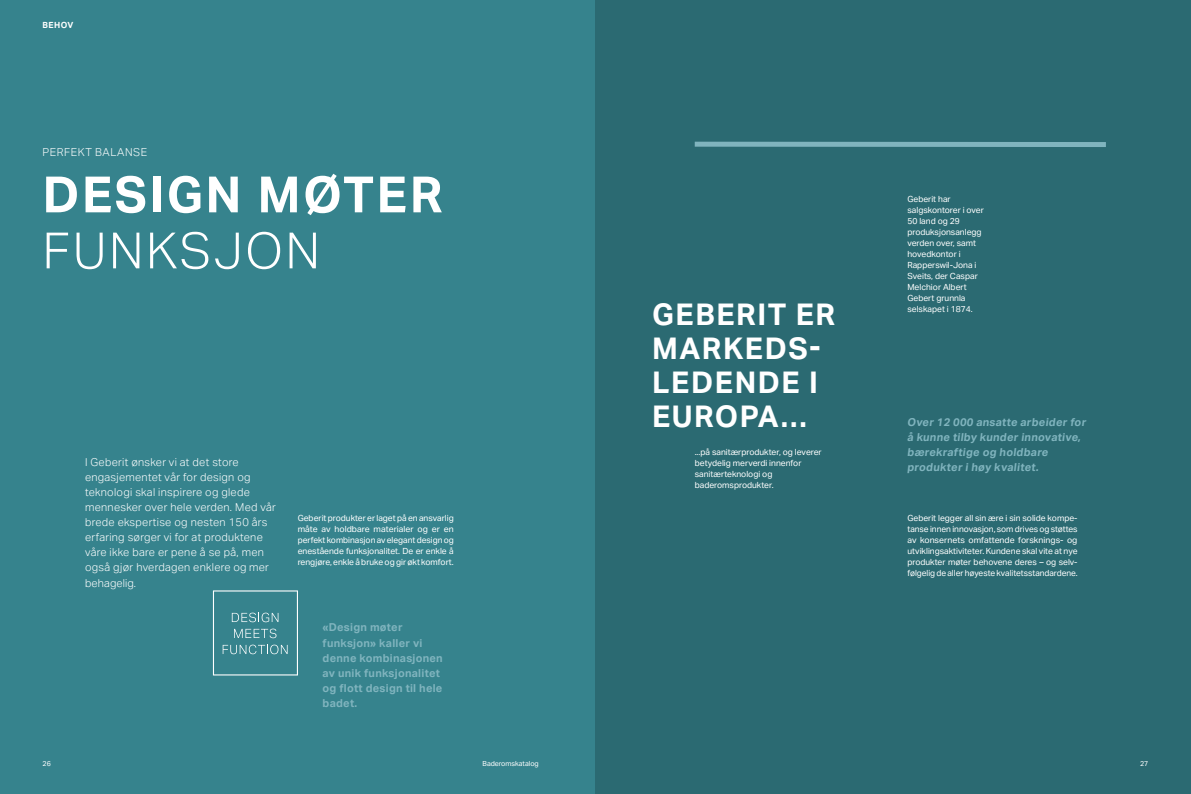
<style>
.page{position:relative;width:1191px;height:794px;background:#fff}
.page>*{position:absolute;margin:0;border:0;box-sizing:border-box;transform-origin:0 0}
.t1{font:700 50px "Aktiv Grotesk Geberit";letter-spacing:.05em;color:#fff}
.t2{font:300 50px "Aktiv Grotesk Geberit";letter-spacing:.05em;color:#fff}
.t3{font:700 30px/34px "Aktiv Grotesk Geberit";letter-spacing:.05em;color:#fff}
.t4{font:300 11px/15px "Aktiv Grotesk Geberit";letter-spacing:.025em;color:#fff}
.t5{font:700 11px/15px "Aktiv Grotesk Geberit";letter-spacing:.025em;color:#80b4be}
.t6{font:300 11px "Aktiv Grotesk Geberit";letter-spacing:.05em;color:#fff}
.t7{font:8.5px/11px "Aktiv Grotesk Geberit";color:#fff;text-align:justify}
.t8{font:700 8.5px "Aktiv Grotesk Geberit";letter-spacing:.05em;color:#fff}
.t9{font:7px "Aktiv Grotesk Geberit";color:#fff}
</style>
<div class="page">
<div style="left:0;top:0;width:595px;height:794px;background:#36838d"></div>
<div style="left:595px;top:0;width:596px;height:794px;background:#2b6a72"></div>
<svg style="left:694px;top:141px;width:412px;height:6px;background:#71a7b1"></svg>
<svg style="left:213px;top:590px;width:85px;height:85px"></svg>
<p class="t8" style="left:43px;top:20px;width:32px">BEHOV</p>
<p class="t6" style="left:43px;top:146px;width:106px">PERFEKT BALANSE</p>
<h1 class="t1" style="left:43px;top:164px;width:401px">DESIGN MØTER</h1>
<h1 class="t2" style="left:43px;top:222px;width:279px">FUNKSJON</h1>
<p class="t4" style="left:85px;top:455px;width:192px">I Geberit ønsker vi at det store engasjementet vår for design og teknologi skal inspirere og glede mennesker over hele verden. Med vår brede ekspertise og nesten 150 års erfaring sørger vi for at produktene våre ikke bare er pene å se på, men også gjør hverdagen enklere og mer behagelig.</p>
<p class="t7" style="left:298px;top:513px;width:158px">Geberit produkter er laget på en ansvarlig måte av holdbare materialer og er en perfekt kombinasjon av elegant design og enestående funksjonalitet. De er enkle å rengjøre, enkle å bruke og gir økt komfort.</p>
<p class="t5" style="left:322px;top:620px;width:122px">«Design møter funksjon» kaller vi denne kombinasjonen av unik funksjonalitet og flott design til hele badet.</p>
<h2 class="t3" style="left:652px;top:296px;width:184px">GEBERIT ER<br>MARKEDS-<br>LEDENDE I<br>EUROPA...</h2>
<p class="t7" style="left:694px;top:447px;width:128px;text-align:left">...på sanitærprodukter, og leverer betydelig merverdi innenfor sanitærteknologi og baderomsprodukter.</p>
<p class="t7" style="left:907px;top:194px;width:78px;text-align:left">Geberit har salgskontorer i over<br>50 land og 29 produksjonsanlegg verden over, samt hovedkontor i<br>Rapperswil-Jona i<br>Sveits, der Caspar<br>Melchior Albert<br>Gebert grunnla selskapet i 1874.</p>
<p class="t5" style="left:907px;top:414px;width:182px">Over 12 000 ansatte arbeider for å kunne tilby kunder innovative, bærekraftige og holdbare produkter i høy kvalitet.</p>
<p class="t7" style="left:907px;top:513px;width:172px">Geberit legger all sin ære i sin solide kompe&shy;tanse innen innovasjon, som drives og støttes av konsernets omfattende forsknings- og utviklingsaktiviteter. Kundene skal vite at nye produkter møter behovene deres – og selv&shy;følgelig de aller høyeste kvalitetsstandardene.</p>
<p class="t9" style="left:43px;top:759px;width:10px">26</p>
<p class="t9" style="left:482px;top:759px;width:58px">Baderomskatalog</p>
<p class="t9" style="left:1140px;top:759px;width:10px">27</p>
</div>
